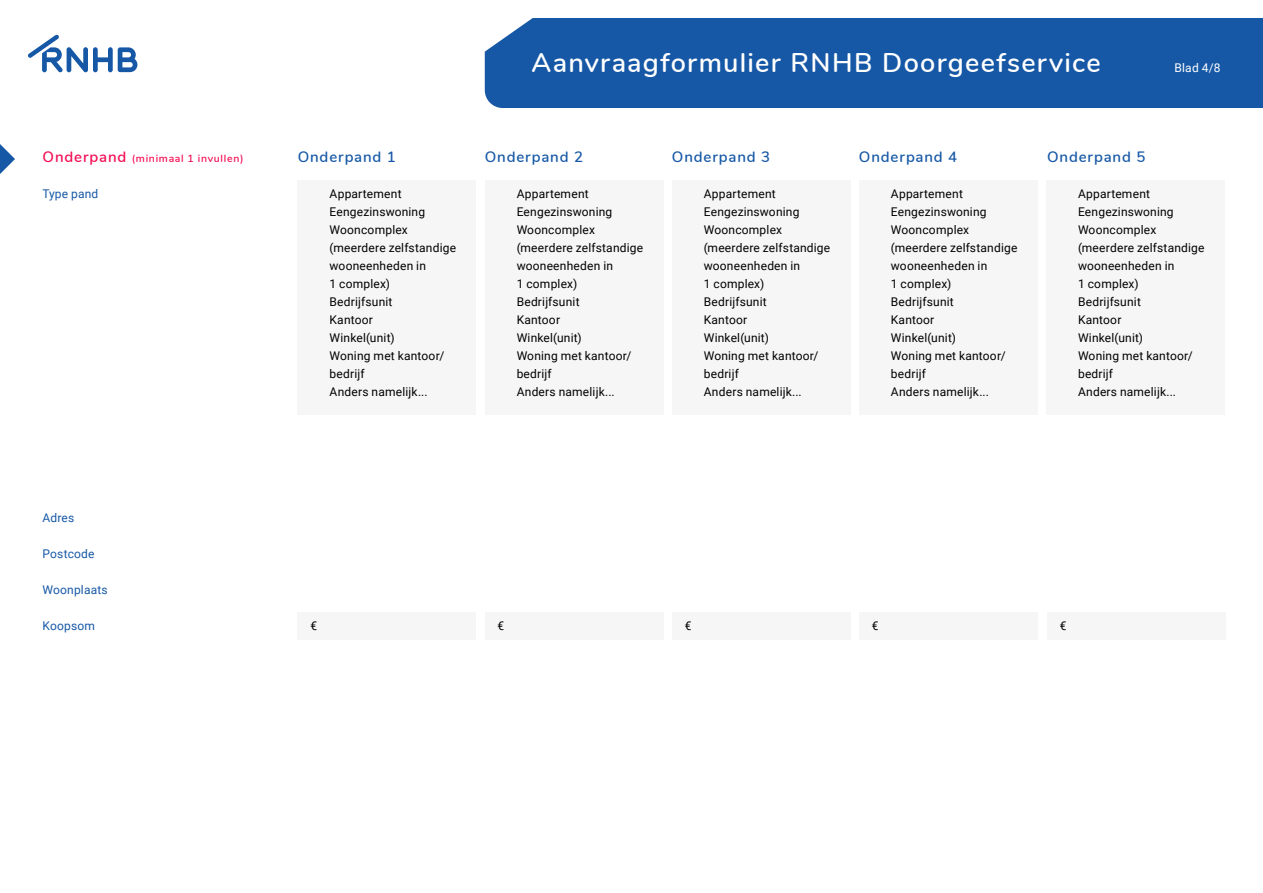
<style>
.page{position:relative;width:1263px;height:893px;background:#fff}
.page>*{position:absolute;margin:0;border:0;box-sizing:border-box;transform-origin:0 0}
.t1{font:600 27px "Nunito";letter-spacing:.05em;color:#fff}
.t2{font:600 15px "Nunito";letter-spacing:.055em;color:#1658a6}
.t3{font:12px/18px "Roboto";letter-spacing:.015em;color:#000}
.t4{font:12px "Roboto";letter-spacing:.015em;color:#1658a6}
.t5{font:12px "Roboto";color:#fff}
.t6{font:600 10.5px "Nunito";letter-spacing:.07em;color:#f40d54}
.s1{font-size:15px}
</style>
<div class="page">
<div style="left:485px;top:18px;width:778px;height:90px;background:#1658a6"></div>
<svg style="left:28px;top:34px;width:109px;height:39px"></svg>
<svg style="left:0;top:144px;width:15px;height:30px"></svg>
<div style="left:298px;top:612px;width:178px;height:27px;background:#f6f6f6"></div>
<div style="left:485px;top:612px;width:178px;height:27px;background:#f6f6f6"></div>
<div style="left:672px;top:612px;width:178px;height:27px;background:#f6f6f6"></div>
<div style="left:859px;top:612px;width:178px;height:27px;background:#f6f6f6"></div>
<div style="left:1047px;top:612px;width:179px;height:27px;background:#f6f6f6"></div>
<div style="left:298px;top:180px;width:178px;height:234px;background:#f6f6f6"></div>
<div style="left:485px;top:180px;width:178px;height:234px;background:#f6f6f6"></div>
<div style="left:672px;top:180px;width:178px;height:234px;background:#f6f6f6"></div>
<div style="left:859px;top:180px;width:178px;height:234px;background:#f6f6f6"></div>
<div style="left:1046px;top:180px;width:179px;height:234px;background:#f6f6f6"></div>
<p class="t6" style="left:43px;top:151px;width:203px"><span class="s1">Onderpand</span> (minimaal 1 invullen)</p>
<p class="t4" style="left:43px;top:185px;width:57px">Type pand</p>
<p class="t4" style="left:43px;top:509px;width:33px">Adres</p>
<p class="t4" style="left:43px;top:545px;width:54px">Postcode</p>
<p class="t4" style="left:43px;top:581px;width:67px">Woonplaats</p>
<h1 class="t1" style="left:531px;top:43px;width:571px">Aanvraagformulier RNHB Doorgeefservice</h1>
<p class="t2" style="left:298px;top:146px;width:100px">Onderpand 1</p>
<p class="t2" style="left:485px;top:146px;width:100px">Onderpand 2</p>
<p class="t2" style="left:672px;top:146px;width:100px">Onderpand 3</p>
<p class="t2" style="left:859px;top:146px;width:100px">Onderpand 4</p>
<p class="t2" style="left:1047px;top:146px;width:100px">Onderpand 5</p>
<p class="t5" style="left:1174px;top:59px;width:47px">Blad 4/8</p>
<p class="t3" style="left:330px;top:184px;width:128px">Appartement<br>Eengezinswoning<br>Wooncomplex (meerdere zelfstandige wooneenheden in<br>1 complex)<br>Bedrijfsunit<br>Kantoor<br>Winkel(unit)<br>Woning met kantoor/ bedrijf<br>Anders namelijk...</p>
<p class="t3" style="left:517px;top:184px;width:128px">Appartement<br>Eengezinswoning<br>Wooncomplex (meerdere zelfstandige wooneenheden in<br>1 complex)<br>Bedrijfsunit<br>Kantoor<br>Winkel(unit)<br>Woning met kantoor/ bedrijf<br>Anders namelijk...</p>
<p class="t3" style="left:704px;top:184px;width:128px">Appartement<br>Eengezinswoning<br>Wooncomplex (meerdere zelfstandige wooneenheden in<br>1 complex)<br>Bedrijfsunit<br>Kantoor<br>Winkel(unit)<br>Woning met kantoor/ bedrijf<br>Anders namelijk...</p>
<p class="t3" style="left:891px;top:184px;width:128px">Appartement<br>Eengezinswoning<br>Wooncomplex (meerdere zelfstandige wooneenheden in<br>1 complex)<br>Bedrijfsunit<br>Kantoor<br>Winkel(unit)<br>Woning met kantoor/ bedrijf<br>Anders namelijk...</p>
<p class="t3" style="left:1078px;top:184px;width:128px">Appartement<br>Eengezinswoning<br>Wooncomplex (meerdere zelfstandige wooneenheden in<br>1 complex)<br>Bedrijfsunit<br>Kantoor<br>Winkel(unit)<br>Woning met kantoor/ bedrijf<br>Anders namelijk...</p>
<p class="t4" style="left:43px;top:617px;width:54px">Koopsom</p>
<p class="t3" style="left:310px;top:616px;width:8px">€</p>
<p class="t3" style="left:497px;top:616px;width:8px">€</p>
<p class="t3" style="left:685px;top:616px;width:8px">€</p>
<p class="t3" style="left:872px;top:616px;width:8px">€</p>
<p class="t3" style="left:1060px;top:616px;width:8px">€</p>
</div>
